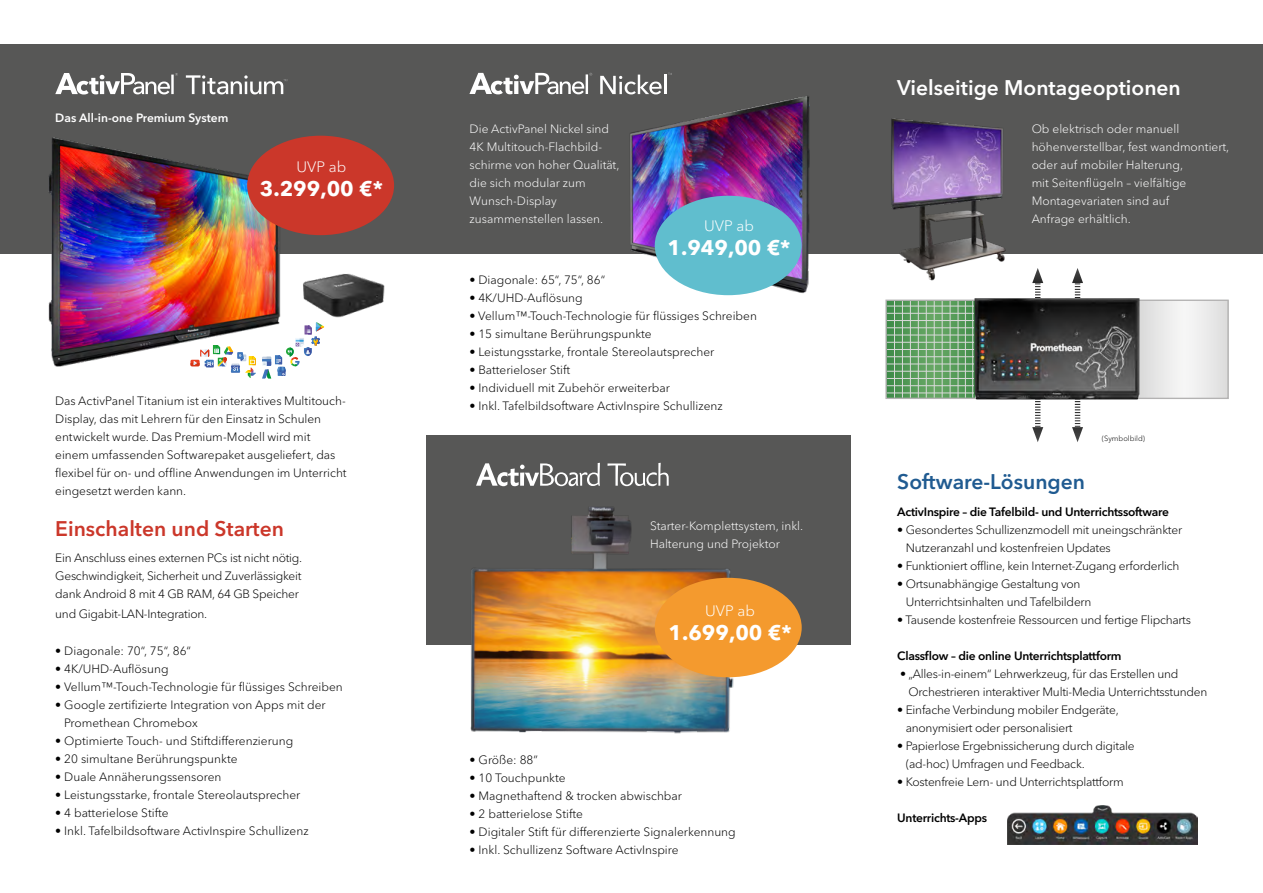
<style>
.page{position:relative;width:1263px;height:893px;background:#fff}
.page>*{position:absolute;margin:0;border:0;box-sizing:border-box;transform-origin:0 0}
.t1{font:700 21px "Avenir Next LT Pro";color:#fff}
.t2{font:600 21px "Avenir Next LT Pro";color:#fff}
.t3{font:600 21px "Avenir Next LT Pro";color:#cb372a}
.t4{font:600 21px "Avenir Next LT Pro";color:#205b91}
.t5{font:300 15px "Avenir Next LT Pro";color:#fff}
.t6{font:300 12px/18px "Avenir Next LT Pro";letter-spacing:-.005em;color:#000}
.t7{font:300 12px/18px "Avenir Next LT Pro";color:#fff}
.t8{font:600 12px "Avenir Next LT Pro";letter-spacing:-.02em;color:#000}
.t9{font:600 12px "Avenir Next LT Pro";color:#fff}
.t10{font:300 7.5px "Avenir Next LT Pro";color:#000}
</style>
<div class="page">
<div style="left:0;top:44px;width:1263px;height:209px;background:#575756"></div>
<div style="left:426px;top:436px;width:424px;height:209px;background:#575756"></div>
<div style="left:1138px;top:300px;width:90px;height:98px;background:linear-gradient(to right,#ebeaea,#eaeaea)"></div>
<div style="left:1138px;top:300px;width:91px;height:99px;border:1px solid #b3b2b2"></div>
<svg style="left:887px;top:302px;width:83px;height:95px;background:#5e9f60"></svg>
<div style="left:885px;top:300px;width:91px;height:99px;border:1px solid #b3b2b2"></div>
<img style="left:6px;top:135px;width:338px;height:232px">
<img style="left:294px;top:262px;width:91px;height:69px">
<svg style="left:262px;top:322px;width:62px;height:57px"></svg>
<svg style="left:190px;top:345px;width:66px;height:33px"></svg>
<svg style="left:55px;top:73px;width:123px;height:22px"></svg>
<svg style="left:186px;top:75px;width:101px;height:19px"></svg>
<img style="left:470px;top:507px;width:270px;height:227px">
<svg style="left:476px;top:463px;width:124px;height:23px"></svg>
<svg style="left:607px;top:463px;width:62px;height:23px"></svg>
<svg style="left:600px;top:75px;width:62px;height:11px"></svg>
<hr style="left:664px;top:75px;width:3px;height:19px;background:#fff">
<svg style="left:469px;top:73px;width:123px;height:21px"></svg>
<img style="left:572px;top:86px;width:282px;height:210px">
<img style="left:864px;top:118px;width:171px;height:163px">
<svg style="left:1032px;top:268px;width:11px;height:174px"></svg>
<svg style="left:1072px;top:268px;width:11px;height:174px"></svg>
<img style="left:1007px;top:806px;width:190px;height:38px">
<div style="left:247px;top:136px;width:147px;height:99px;background:#cb372a;border-radius:50%"></div>
<div style="left:655px;top:196px;width:147px;height:99px;background:#60bece;border-radius:50%"></div>
<div style="left:655px;top:578px;width:147px;height:99px;background:#f49a2e;border-radius:50%"></div>
<img style="left:970px;top:284px;width:174px;height:130px">
<hr style="left:894px;top:301px;width:1px;height:97px;background:#dadada">
<hr style="left:902px;top:301px;width:1px;height:97px;background:#dadada">
<hr style="left:910px;top:301px;width:1px;height:97px;background:#dadada">
<hr style="left:918px;top:301px;width:1px;height:97px;background:#dadada">
<hr style="left:926px;top:301px;width:1px;height:97px;background:#dadada">
<hr style="left:934px;top:301px;width:1px;height:97px;background:#dadada">
<hr style="left:942px;top:301px;width:1px;height:97px;background:#dadada">
<hr style="left:950px;top:301px;width:1px;height:97px;background:#dadada">
<hr style="left:958px;top:301px;width:1px;height:97px;background:#dadada">
<hr style="left:965px;top:301px;width:1px;height:97px;background:#dadada">
<hr style="left:972px;top:301px;width:1px;height:97px;background:#dadada">
<hr style="left:887px;top:306px;width:87px;height:1px;background:#dadada">
<hr style="left:887px;top:313px;width:87px;height:1px;background:#dadada">
<hr style="left:887px;top:320px;width:87px;height:1px;background:#dadada">
<hr style="left:887px;top:327px;width:87px;height:1px;background:#dadada">
<hr style="left:887px;top:335px;width:87px;height:1px;background:#dadada">
<hr style="left:887px;top:342px;width:87px;height:1px;background:#dadada">
<hr style="left:887px;top:349px;width:87px;height:1px;background:#dadada">
<hr style="left:887px;top:356px;width:87px;height:1px;background:#dadada">
<hr style="left:887px;top:364px;width:87px;height:1px;background:#dadada">
<hr style="left:887px;top:371px;width:87px;height:1px;background:#dadada">
<hr style="left:887px;top:378px;width:87px;height:1px;background:#dadada">
<hr style="left:887px;top:385px;width:87px;height:1px;background:#dadada">
<hr style="left:887px;top:393px;width:87px;height:1px;background:#dadada">
<p class="t9" style="left:55px;top:111px;width:175px">Das All-in-one Premium System</p>
<p class="t5" style="left:296px;top:158px;width:51px">UVP ab</p>
<h1 class="t1" style="left:260px;top:176px;width:125px">3.299,00 €*</h1>
<p class="t6" style="left:55px;top:392px;width:293px">Das ActivPanel Titanium ist ein interaktives Multitouch-Display, das mit Lehrern für den Einsatz in Schulen entwickelt wurde. Das Premium-Modell wird mit einem umfassenden Softwarepaket ausgeliefert, das flexibel für on- und offline Anwendungen im Unterricht eingesetzt werden kann.</p>
<h1 class="t3" style="left:55px;top:515px;width:230px">Einschalten und Starten</h1>
<p class="t6" style="left:55px;top:549px;width:249px;text-align:justify">Ein Anschluss eines externen PCs ist nicht nötig.<br>Geschwindigkeit, Sicherheit und Zuverlässigkeit dank Android 8 mit 4 GB RAM, 64 GB Speicher</p>
<p class="t6" style="left:55px;top:604px;width:153px">und Gigabit-LAN-Integration.</p>
<p class="t6" style="left:55px;top:642px;width:137px">• Diagonale: 70“, 75“, 86“</p>
<p class="t6" style="left:55px;top:660px;width:115px">• 4K/UHD-Auflösung</p>
<p class="t6" style="left:55px;top:678px;width:289px">• Vellum™-Touch-Technologie für flüssiges Schreiben</p>
<p class="t6" style="left:64px;top:696px;width:263px;text-indent:-9px">• Google zertifizierte Integration von Apps mit der<br>Promethean Chromebox</p>
<p class="t6" style="left:55px;top:732px;width:240px">• Optimierte Touch- und Stiftdifferenzierung</p>
<p class="t6" style="left:55px;top:750px;width:184px">• 20 simultane Berührungspunkte</p>
<p class="t6" style="left:55px;top:768px;width:168px">• Duale Annäherungssensoren</p>
<p class="t6" style="left:55px;top:786px;width:247px">• Leistungsstarke, frontale Stereolautsprecher</p>
<p class="t6" style="left:55px;top:804px;width:115px">• 4 batterielose Stifte</p>
<p class="t6" style="left:55px;top:822px;width:255px">• Inkl. Tafelbildsoftware ActivInspire Schullizenz</p>
<h1 class="t2" style="left:897px;top:75px;width:285px">Vielseitige Montageoptionen</h1>
<p class="t7" style="left:470px;top:120px;width:151px">Die ActivPanel Nickel sind<br>4K Multitouch-Flachbild&shy;schirme von hoher Qualität, die sich modular zum<br>Wunsch-Display zusammenstellen lassen.</p>
<p class="t7" style="left:1032px;top:120px;width:199px">Ob elektrisch oder manuell höhenverstellbar, fest wandmontiert, oder auf mobiler Halterung,<br>mit Seitenflügeln – vielfältige<br>Montagevariaten sind auf<br>Anfrage erhältlich.</p>
<p class="t5" style="left:704px;top:217px;width:51px">UVP ab</p>
<h1 class="t1" style="left:667px;top:235px;width:125px">1.949,00 €*</h1>
<p class="t6" style="left:469px;top:271px;width:137px">• Diagonale: 65“, 75“, 86“</p>
<p class="t6" style="left:469px;top:289px;width:115px">• 4K/UHD-Auflösung</p>
<p class="t6" style="left:469px;top:307px;width:289px">• Vellum™-Touch-Technologie für flüssiges Schreiben</p>
<p class="t6" style="left:469px;top:325px;width:184px">• 15 simultane Berührungspunkte</p>
<p class="t6" style="left:469px;top:343px;width:247px">• Leistungsstarke, frontale Stereolautsprecher</p>
<p class="t6" style="left:469px;top:361px;width:102px">• Batterieloser Stift</p>
<p class="t6" style="left:469px;top:379px;width:202px">• Individuell mit Zubehör erweiterbar</p>
<p class="t6" style="left:469px;top:397px;width:255px">• Inkl. Tafelbildsoftware ActivInspire Schullizenz</p>
<p class="t7" style="left:650px;top:517px;width:155px">Starter-Komplettsystem, inkl.<br>Halterung und Projektor</p>
<p class="t5" style="left:705px;top:602px;width:51px">UVP ab</p>
<h1 class="t1" style="left:668px;top:620px;width:125px">1.699,00 €*</h1>
<p class="t6" style="left:470px;top:750px;width:70px">• Größe: 88”</p>
<p class="t6" style="left:470px;top:768px;width:98px">• 10 Touchpunkte</p>
<p class="t6" style="left:470px;top:786px;width:214px">• Magnethaftend &amp; trocken abwischbar</p>
<p class="t6" style="left:470px;top:804px;width:115px">• 2 batterielose Stifte</p>
<p class="t6" style="left:470px;top:822px;width:268px">• Digitaler Stift für differenzierte Signalerkennung</p>
<p class="t6" style="left:470px;top:840px;width:210px">• Inkl. Schullizenz Software ActivInspire</p>
<p class="t10" style="left:1102px;top:434px;width:45px">(Symbolbild)</p>
<h1 class="t4" style="left:897px;top:469px;width:189px">Software-Lösungen</h1>
<p class="t8" style="left:897px;top:504px;width:273px">ActivInspire – die Tafelbild- und Unterrichtssoftware</p>
<p class="t6" style="left:906px;top:521px;width:278px;text-indent:-9px">• Gesondertes Schullizenzmodell mit uneingschränkter<br>Nutzeranzahl und kostenfreien Updates</p>
<p class="t6" style="left:897px;top:557px;width:284px">• Funktioniert offline, kein Internet-Zugang erforderlich</p>
<p class="t6" style="left:906px;top:575px;width:187px;text-indent:-9px">• Ortsunabhängige Gestaltung von<br>Unterrichtsinhalten und Tafelbildern</p>
<p class="t6" style="left:897px;top:611px;width:295px">• Tausende kostenfreie Ressourcen und fertige Flipcharts</p>
<p class="t8" style="left:897px;top:648px;width:226px">Classflow – die online Unterrichtsplattform</p>
<p class="t6" style="left:908px;top:665px;width:300px;text-indent:-9px">• „Alles-in-einem“ Lehrwerkzeug, für das Erstellen und<br>Orchestrieren interaktiver Multi-Media Unterrichtsstunden</p>
<p class="t6" style="left:906px;top:701px;width:214px;text-indent:-9px">• Einfache Verbindung mobiler Endgeräte, anonymisiert oder personalisiert</p>
<p class="t6" style="left:906px;top:737px;width:230px;text-indent:-9px">• Papierlose Ergebnissicherung durch digitale (ad-hoc) Umfragen und Feedback.</p>
<p class="t6" style="left:897px;top:773px;width:228px">• Kostenfreie Lern- und Unterrichtsplattform</p>
<p class="t8" style="left:897px;top:810px;width:91px">Unterrichts-Apps</p>
</div>
